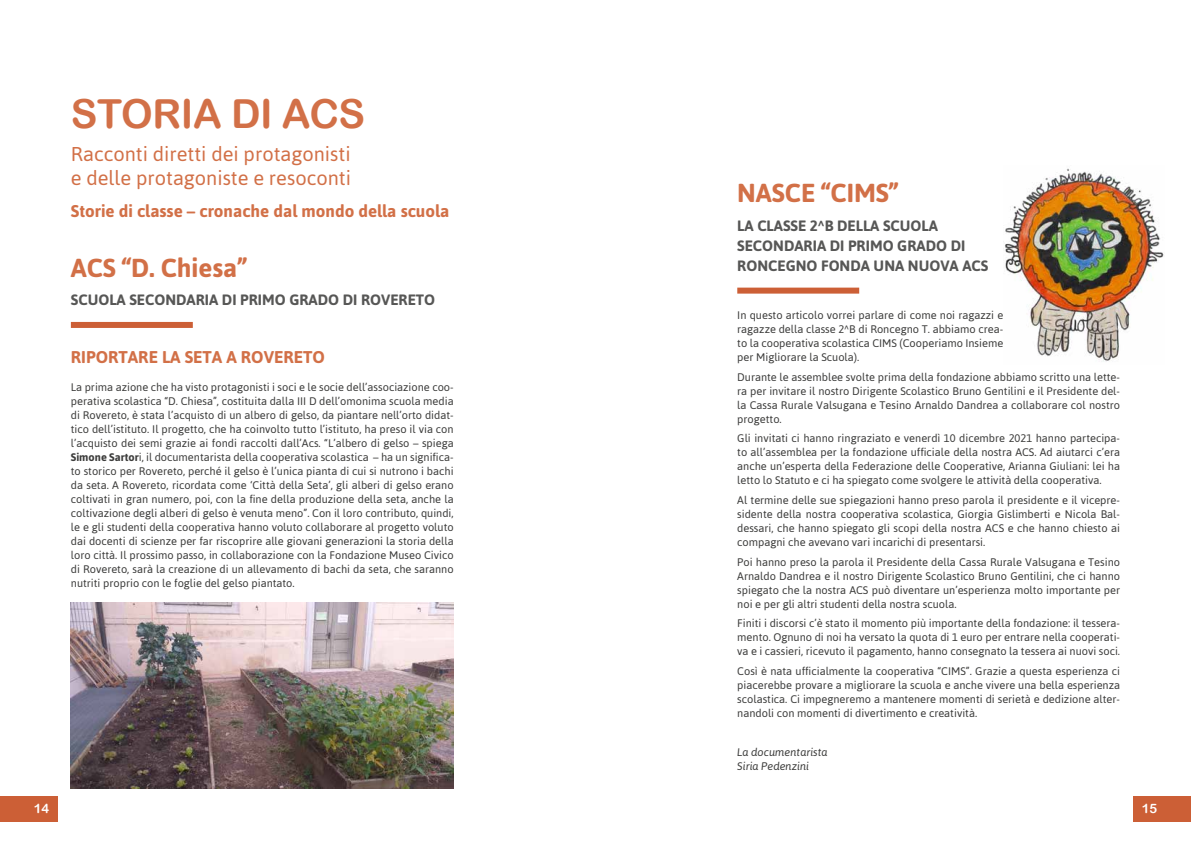
<style>
.page{position:relative;width:1191px;height:842px;background:#fff}
.page>*{position:absolute;margin:0;border:0;box-sizing:border-box;transform-origin:0 0}
.t1{font:40px "Arial Rounded MT Bold";letter-spacing:-.01em;color:#d27047}
.t2{font:700 26px "Asap";color:#d27047}
.t3{font:20px/24px "Asap";color:#d27047}
.t4{font:700 17px "Asap";color:#d27047}
.t5{font:700 15px/20px "Asap";color:#575756}
.t6{font:13px "Arial Rounded MT Bold";color:#fff}
.t7{font:11px/14px "Asap";color:#3c3c3b;text-align:justify}
.t8{font:italic 11px/14px "Asap";color:#3c3c3b}
.s1{font-weight:700}
</style>
<div class="page">
<div style="left:0;top:796px;width:58px;height:26px;background:#cc5f36"></div>
<div style="left:1132px;top:796px;width:59px;height:26px;background:#cc5f36"></div>
<div style="left:71px;top:322px;width:122px;height:6px;background:#cc5f36"></div>
<div style="left:737px;top:288px;width:122px;height:6px;background:#cc5f36"></div>
<img style="left:71px;top:602px;width:383px;height:186px">
<img style="left:1005px;top:168px;width:159px;height:194px">
<h1 class="t1" style="left:71px;top:90px;width:296px">STORIA DI ACS</h1>
<h3 class="t3" style="left:71px;top:142px;width:282px">Racconti diretti dei protagonisti e delle protagoniste e resoconti</h3>
<h3 class="t4" style="left:71px;top:201px;width:380px">Storie di classe – cronache dal mondo della scuola</h3>
<h2 class="t2" style="left:71px;top:252px;width:177px">ACS “D. Chiesa”</h2>
<h3 class="t5" style="left:71px;top:290px;width:366px">SCUOLA SECONDARIA DI PRIMO GRADO DI ROVERETO</h3>
<h3 class="t4" style="left:71px;top:347px;width:255px">RIPORTARE LA SETA A ROVERETO</h3>
<p class="t7" style="left:71px;top:380px;width:384px">La prima azione che ha visto protagonisti i soci e le socie dell’associazione coo&shy;perativa scolastica “D. Chiesa”, costituita dalla III D dell’omonima scuola media di Rovereto, è stata l’acquisto di un albero di gelso, da piantare nell’orto didat&shy;tico dell’istituto. Il progetto, che ha coinvolto tutto l’istituto, ha preso il via con l’acquisto dei semi grazie ai fondi raccolti dall’Acs. “L’albero di gelso – spiega <span class="s1">Simone Sartor</span>i, il documentarista della cooperativa scolastica – ha un significa&shy;to storico per Rovereto, perché il gelso è l’unica pianta di cui si nutrono i bachi da seta. A Rovereto, ricordata come ‘Città della Seta’, gli alberi di gelso erano coltivati in gran numero, poi, con la fine della produzione della seta, anche la coltivazione degli alberi di gelso è venuta meno”. Con il loro contributo, quindi, le e gli studenti della cooperativa hanno voluto collaborare al progetto voluto dai docenti di scienze per far riscoprire alle giovani generazioni la storia della loro città. Il prossimo passo, in collaborazione con la Fondazione Museo Civico di Rovereto, sarà la creazione di un allevamento di bachi da seta, che saranno nutriti proprio con le foglie del gelso piantato.</p>
<h2 class="t2" style="left:737px;top:178px;width:162px">NASCE “CIMS”</h2>
<h3 class="t5" style="left:737px;top:215px;width:253px">LA CLASSE 2^B DELLA SCUOLA<br>SECONDARIA DI PRIMO GRADO DI<br>RONCEGNO FONDA UNA NUOVA ACS</h3>
<p class="t7" style="left:737px;top:308px;width:267px">In questo articolo vorrei parlare di come noi ragazzi e ragazze della classe 2^B di Roncegno T. abbiamo crea&shy;to la cooperativa scolastica CIMS (Cooperiamo Insieme per Migliorare la Scuola).</p>
<p class="t7" style="left:737px;top:370px;width:384px">Durante le assemblee svolte prima della fondazione abbiamo scritto una lette&shy;ra per invitare il nostro Dirigente Scolastico Bruno Gentilini e il Presidente del&shy;la Cassa Rurale Valsugana e Tesino Arnaldo Dandrea a collaborare col nostro progetto.</p>
<p class="t7" style="left:737px;top:431px;width:384px">Gli invitati ci hanno ringraziato e venerdì 10 dicembre 2021 hanno partecipa&shy;to all’assemblea per la fondazione ufficiale della nostra ACS. Ad aiutarci c’era anche un’esperta della Federazione delle Cooperative, Arianna Giuliani: lei ha letto lo Statuto e ci ha spiegato come svolgere le attività della cooperativa.</p>
<p class="t7" style="left:737px;top:493px;width:384px">Al termine delle sue spiegazioni hanno preso parola il presidente e il vicepre&shy;sidente della nostra cooperativa scolastica, Giorgia Gislimberti e Nicola Bal&shy;dessari, che hanno spiegato gli scopi della nostra ACS e che hanno chiesto ai compagni che avevano vari incarichi di presentarsi.</p>
<p class="t7" style="left:737px;top:555px;width:384px">Poi hanno preso la parola il Presidente della Cassa Rurale Valsugana e Tesino Arnaldo Dandrea e il nostro Dirigente Scolastico Bruno Gentilini, che ci hanno spiegato che la nostra ACS può diventare un’esperienza molto importante per noi e per gli altri studenti della nostra scuola.</p>
<p class="t7" style="left:737px;top:616px;width:384px">Finiti i discorsi c’è stato il momento più importante della fondazione: il tessera&shy;mento. Ognuno di noi ha versato la quota di 1 euro per entrare nella cooperati&shy;va e i cassieri, ricevuto il pagamento, hanno consegnato la tessera ai nuovi soci.</p>
<p class="t7" style="left:737px;top:664px;width:384px">Così è nata ufficialmente la cooperativa “CIMS”. Grazie a questa esperienza ci piacerebbe provare a migliorare la scuola e anche vivere una bella esperienza scolastica. Ci impegneremo a mantenere momenti di serietà e dedizione alter&shy;nandoli con momenti di divertimento e creatività.</p>
<p class="t8" style="left:737px;top:745px;width:92px">La documentarista<br>Siria Pedenzini</p>
<p class="t6" style="left:34px;top:801px;width:17px">14</p>
<p class="t6" style="left:1141px;top:801px;width:17px">15</p>
</div>
